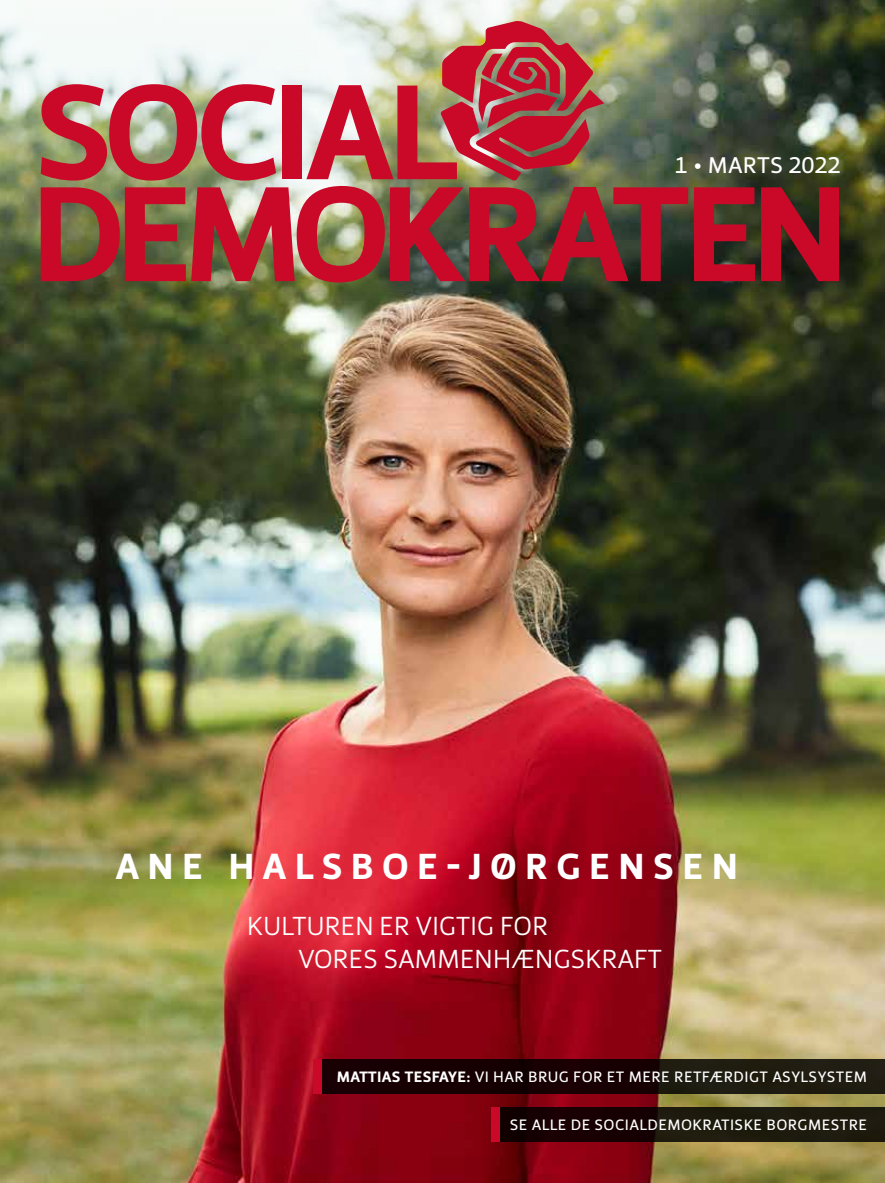
<style>
.page{position:relative;width:885px;height:1183px;background:#fff}
.page>*{position:absolute;margin:0;border:0;box-sizing:border-box;transform-origin:0 0}
.t1{font:37.5px "Priva Pro Four";letter-spacing:.225em;color:#fff}
.t2{font:27px/33.2px "Priva Pro One";letter-spacing:-.015em;color:#fff}
.t3{font:23.55px "Priva Pro Two";letter-spacing:.005em;color:#fff}
.t4{font:15.6px "Priva Pro Two";letter-spacing:.025em;color:#fff}
.s1{font-family:"Priva Pro Four"}
</style>
<div class="page">
<img style="left:0;top:301px;width:884px;height:881px">
<svg style="left:499px;top:1107px;width:385px;height:34px;background:#1a0f08"></svg>
<div style="left:491px;top:1107px;width:8px;height:34px;background:#ca0928"></div>
<svg style="left:322px;top:1059px;width:562px;height:34px;background:#1a0b08"></svg>
<div style="left:313px;top:1059px;width:9px;height:34px;background:#ca0928"></div>
<img style="left:0;top:0;width:884px;height:301px">
<svg style="left:694px;top:187px;width:61px;height:94px;background:#951927"></svg>
<svg style="left:761px;top:187px;width:78px;height:94px;background:#971223"></svg>
<img style="left:41px;top:21px;width:647px;height:261px">
<h3 class="t3" style="left:674px;top:150px;width:167px">1 • MARTS 2022</h3>
<h1 class="t1" style="left:116px;top:842px;width:623px">ANE HALSBOE-JØRGENSEN</h1>
<h2 class="t2" style="left:298px;top:909px;width:365px;text-indent:-51px">KULTUREN ER VIGTIG FOR<br>VORES SAMMENHÆNGSKRAFT</h2>
<p class="t4" style="left:337px;top:1066px;width:531px"><span class="s1">MATTIAS TESFAYE:</span> VI HAR BRUG FOR ET MERE RETFÆRDIGT ASYLSYSTEM</p>
<p class="t4" style="left:509px;top:1114px;width:359px">SE ALLE DE SOCIALDEMOKRATISKE BORGMESTRE</p>
</div>
